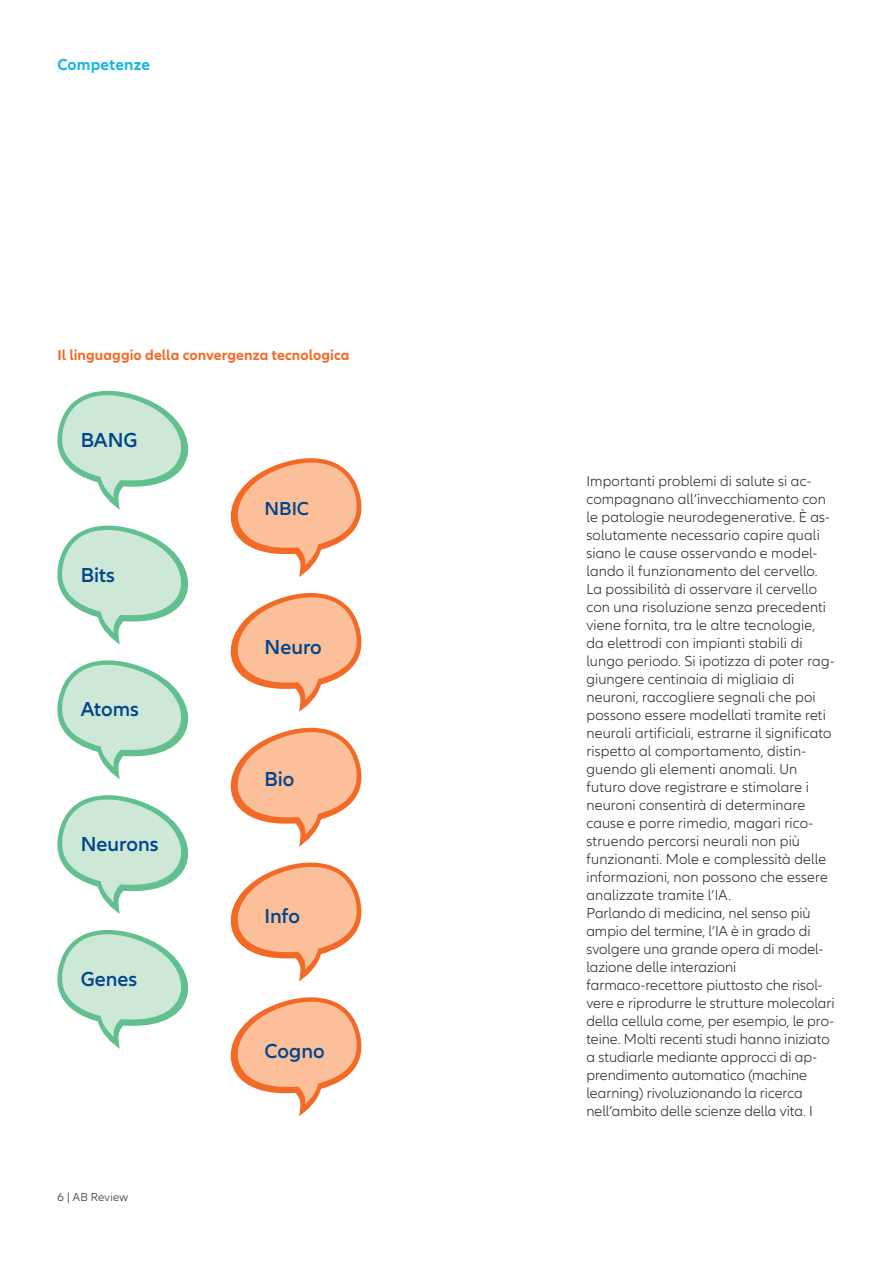
<style>
.page{position:relative;width:893px;height:1263px;background:#fff}
.page>*{position:absolute;margin:0;border:0;box-sizing:border-box;transform-origin:0 0}
.t1{font:600 21px "Allianz Neo";color:#01468c}
.t2{font:600 19.5px "Allianz Neo";color:#01468c}
.t3{font:700 16.5px "Allianz Neo";letter-spacing:.015em;color:#16b8e3}
.testo{font:300 15px/18px "Allianz Neo";letter-spacing:.005em;color:#231f20}
.testo-2{font:700 15px "Allianz Neo";letter-spacing:.005em;color:#f36a27}
.t4{font:300 12px "Allianz Neo";letter-spacing:.015em;color:#231f20}
</style>
<div class="page">
<svg style="left:57px;top:390px;width:132px;height:120px"></svg>
<svg style="left:57px;top:660px;width:132px;height:119px"></svg>
<svg style="left:230px;top:458px;width:132px;height:119px"></svg>
<svg style="left:230px;top:727px;width:132px;height:120px"></svg>
<svg style="left:230px;top:593px;width:132px;height:119px"></svg>
<svg style="left:230px;top:862px;width:132px;height:119px"></svg>
<svg style="left:230px;top:997px;width:132px;height:119px"></svg>
<svg style="left:57px;top:525px;width:132px;height:119px"></svg>
<div style="left:81px;top:565px;width:44px;height:18px;background:#cee8d8"></div>
<svg style="left:57px;top:795px;width:132px;height:119px"></svg>
<svg style="left:57px;top:930px;width:132px;height:119px"></svg>
<p class="t3" style="left:57px;top:55px;width:94px">Competenze</p>
<p class="testo-2" style="left:57px;top:346px;width:294px">Il linguaggio della convergenza tecnologica</p>
<p class="t1" style="left:81px;top:428px;width:58px">BANG</p>
<p class="t1" style="left:81px;top:562px;width:36px">Bits</p>
<p class="t1" style="left:81px;top:697px;width:60px">Atoms</p>
<p class="t1" style="left:81px;top:832px;width:79px">Neurons</p>
<p class="t1" style="left:81px;top:967px;width:58px">Genes</p>
<p class="t4" style="left:57px;top:1190px;width:72px">6 | AB Review</p>
<p class="t2" style="left:265px;top:498px;width:46px">NBIC</p>
<p class="t1" style="left:265px;top:634px;width:59px">Neuro</p>
<p class="t1" style="left:265px;top:767px;width:32px">Bio</p>
<p class="t1" style="left:265px;top:904px;width:37px">Info</p>
<p class="t1" style="left:265px;top:1039px;width:62px">Cogno</p>
<p class="testo" style="left:586px;top:472px;width:250px">Importanti problemi di salute si ac&shy;compagnano all’invecchiamento con le patologie neurodegenerative. È as&shy;solutamente necessario capire quali siano le cause osservando e model&shy;lando il funzionamento del cervello.<br>La possibilità di osservare il cervello con una risoluzione senza precedenti viene fornita, tra le altre tecnologie, da elettrodi con impianti stabili di lungo periodo. Si ipotizza di poter rag&shy;giungere centinaia di migliaia di neuroni, raccogliere segnali che poi possono essere modellati tramite reti neurali artificiali, estrarne il significato rispetto al comportamento, distin&shy;guendo gli elementi anomali. Un futuro dove registrare e stimolare i neuroni consentirà di determinare cause e porre rimedio, magari rico&shy;struendo percorsi neurali non più funzionanti. Mole e complessità delle informazioni, non possono che essere analizzate tramite l’IA.</p>
<p class="testo" style="left:586px;top:904px;width:250px">Parlando di medicina, nel senso più ampio del termine, l’IA è in grado di svolgere una grande opera di model&shy;lazione delle interazioni farmaco-recettore piuttosto che risol&shy;vere e riprodurre le strutture molecolari della cellula come, per esempio, le pro&shy;teine. Molti recenti studi hanno iniziato a studiarle mediante approcci di ap&shy;prendimento automatico (machine learning) rivoluzionando la ricerca nell’ambito delle scienze della vita. I</p>
</div>
